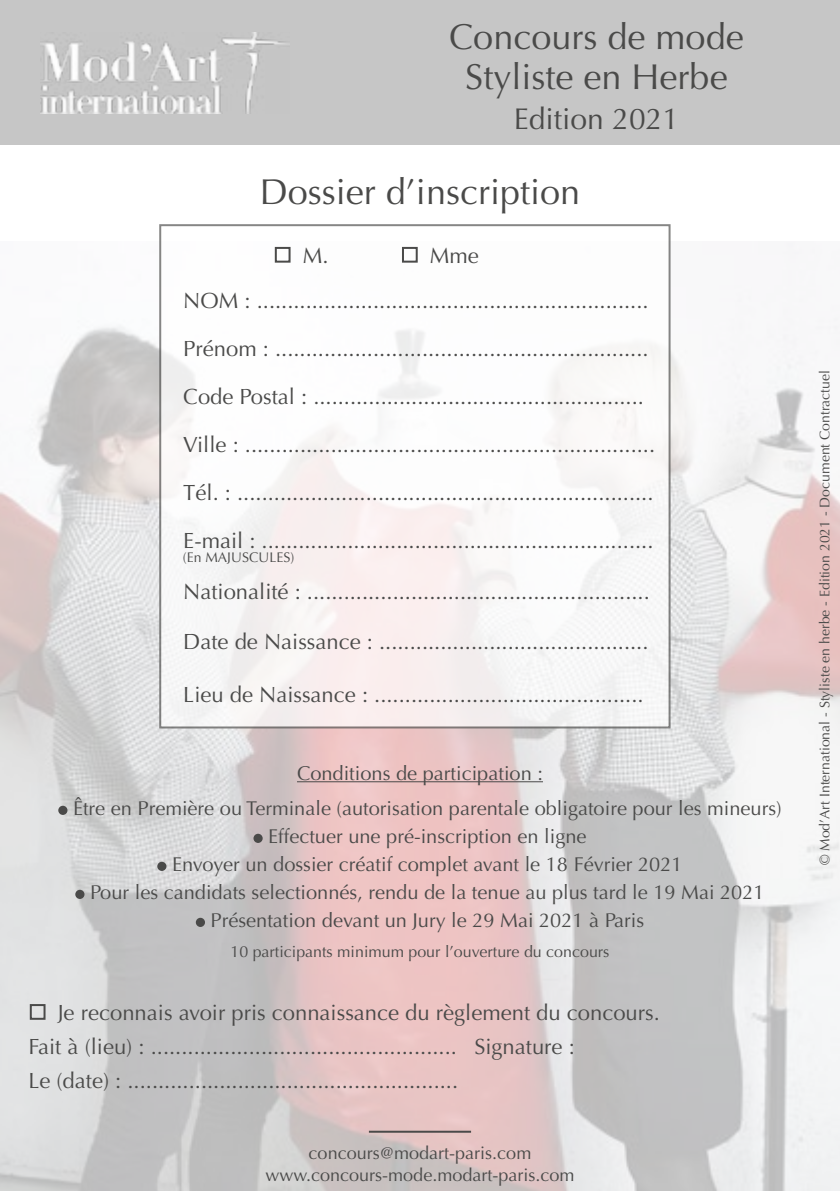
<style>
.page{position:relative;width:840px;height:1191px;background:#fff}
.page>*{position:absolute;margin:0;border:0;box-sizing:border-box;transform-origin:0 0}
.t1{font:36px/40px "Optima";color:#4a4a49;text-align:center}
.t2{font:30px "Optima";color:#4a4a49}
.t3{font:22px/48px "Optima";color:#4a4a49}
.t4{font:20px/28px "Optima";color:#4a4a49;text-align:center}
.t5{font:18px/21.6px "Optima";color:#4a4a49;text-align:center}
.t6{font:16px "Optima";color:#4a4a49}
.t7{font:14px "Optima";color:#4a4a49}
</style>
<div class="page">
<div style="left:0;top:0;width:839px;height:145px;background:#c6c6c6"></div>
<img style="left:0;top:241px;width:839px;height:950px">
<img style="left:41px;top:32px;width:244px;height:81px">
<hr style="left:369px;top:1130px;width:102px;height:2px;background:#4a4a49">
<div style="left:58px;top:805px;width:9px;height:10px;background:#4a4a49;border-radius:50%"></div>
<div style="left:253px;top:833px;width:9px;height:10px;background:#4a4a49;border-radius:50%"></div>
<div style="left:157px;top:861px;width:9px;height:10px;background:#4a4a49;border-radius:50%"></div>
<div style="left:75px;top:889px;width:9px;height:10px;background:#4a4a49;border-radius:50%"></div>
<div style="left:196px;top:917px;width:9px;height:10px;background:#4a4a49;border-radius:50%"></div>
<div style="left:159px;top:224px;width:511px;height:504px;background:#fff;border:2px solid #575756"></div>
<div style="left:275px;top:247px;width:15px;height:16px;border:2px solid #4a4a49"></div>
<div style="left:402px;top:247px;width:15px;height:16px;border:2px solid #4a4a49"></div>
<hr style="left:297px;top:781px;width:245px;height:1px;background:#4a4a49">
<div style="left:30px;top:1004px;width:15px;height:15px;border:2px solid #4a4a49"></div>
<h1 class="t1" style="left:449px;top:17px;width:296px">Concours de mode<br>Styliste en Herbe</h1>
<h2 class="t2" style="left:513px;top:101px;width:167px">Edition 2021</h2>
<h1 class="t1" style="left:259px;top:172px;width:322px">Dossier d’inscription</h1>
<p class="t3" style="left:302px;top:231px;width:27px">M.</p>
<p class="t3" style="left:429px;top:231px;width:50px">Mme</p>
<p class="t3" style="left:183px;top:277px;width:473px">NOM : ................................................................<br>Prénom : .............................................................<br>Code Postal : ......................................................<br>Ville : ...................................................................<br>Tél. : ....................................................................<br>E-mail : ................................................................</p>
<p class="t3" style="left:183px;top:567px;width:468px">Nationalité : ........................................................</p>
<p class="t3" style="left:183px;top:618px;width:466px">Date de Naissance : ............................................</p>
<p class="t3" style="left:183px;top:671px;width:461px">Lieu de Naissance : ............................................</p>
<p class="t7" style="left:183px;top:549px;width:113px">(En MAJUSCULES)</p>
<p class="t4" style="left:297px;top:759px;width:247px">Conditions de participation :</p>
<p class="t4" style="left:73px;top:794px;width:709px">Être en Première ou Terminale (autorisation parentale obligatoire pour les mineurs)<br>Effectuer une pré-inscription en ligne<br>Envoyer un dossier créatif complet avant le 18 Février 2021<br>Pour les candidats selectionnés, rendu de la tenue au plus tard le 19 Mai 2021<br>Présentation devant un Jury le 29 Mai 2021 à Paris</p>
<p class="t6" style="left:230px;top:942px;width:380px">10 participants minimum pour l’ouverture du concours</p>
<p class="t3" style="left:474px;top:995px;width:187px;line-height:34.4px;text-indent:-416px">Je reconnais avoir pris connaissance du règlement du concours.<br>Signature :</p>
<p class="t3" style="left:28px;top:1030px;width:431px;line-height:34px">Fait à (lieu) : ..................................................<br>Le (date) : ......................................................</p>
<p class="t5" style="left:265px;top:1142px;width:310px">concours@modart-paris.com www.concours-mode.modart-paris.com</p>
<p class="t7" style="left:816px;top:865px;width:497px;rotate:-90deg">© Mod’Art International - Styliste en herbe - Edition 2021 - Document Contractuel</p>
</div>
